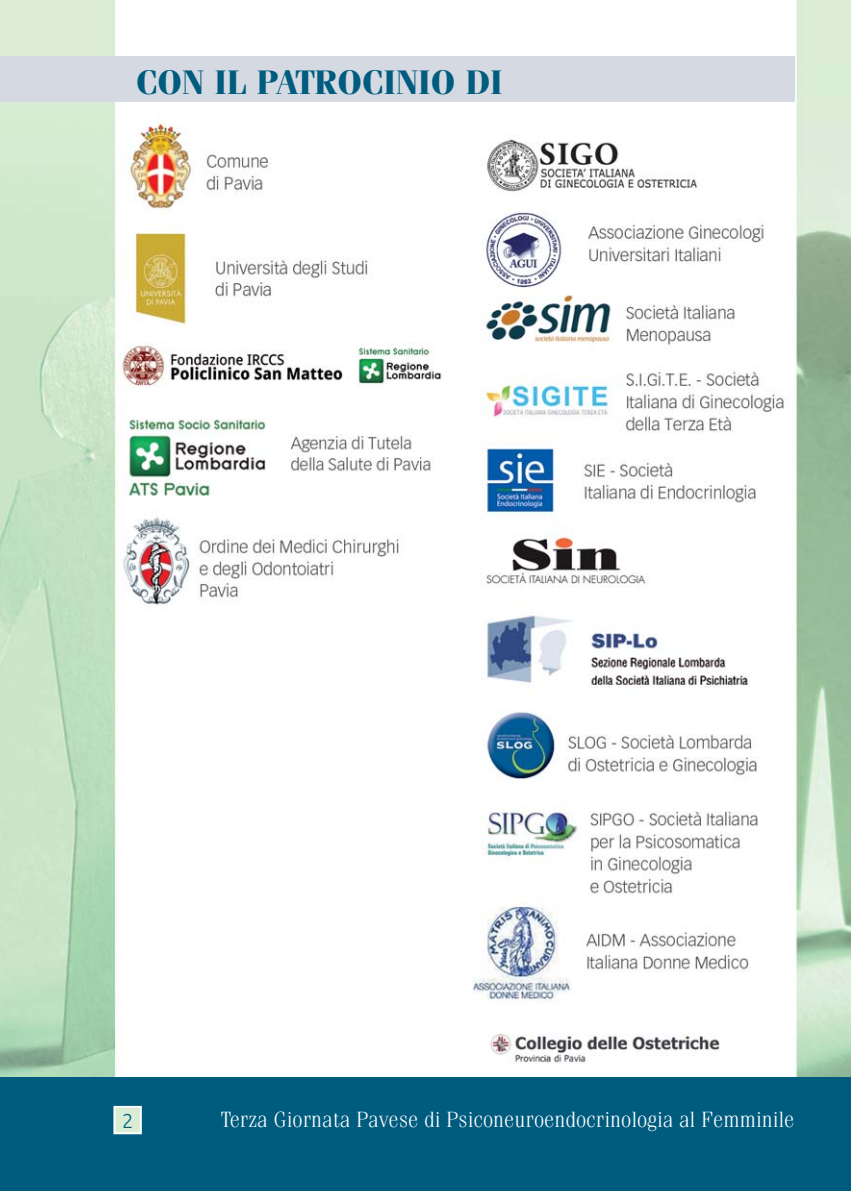
<style>
.page{position:relative;width:851px;height:1191px;background:#fff}
.page>*{position:absolute;margin:0;border:0;box-sizing:border-box;transform-origin:0 0}
.t1{font:700 34px "Fenice";color:#005c7f}
.t2{font:300 22px "Fenice";color:#fff}
.t3{font:300 20px "Ubuntu";color:#005c7f}
</style>
<div class="page">
<img style="left:0;top:0;width:850px;height:1077px">
<div style="left:0;top:1077px;width:850px;height:114px;background:#005c7f"></div>
<div style="left:115px;top:1108px;width:25px;height:24px;background:#d9ecd4"></div>
<div style="left:113px;top:1106px;width:29px;height:28px;border:2px solid #fff"></div>
<div style="left:0;top:57px;width:794px;height:45px;background:#d5d9e2"></div>
<h1 class="t1" style="left:136px;top:62px;width:368px">CON IL PATROCINIO DI</h1>
<p class="t3" style="left:122px;top:1108px;width:13px">2</p>
<p class="t2" style="left:221px;top:1106px;width:575px">Terza Giornata Pavese di Psiconeuroendocrinologia al Femminile</p>
</div>
